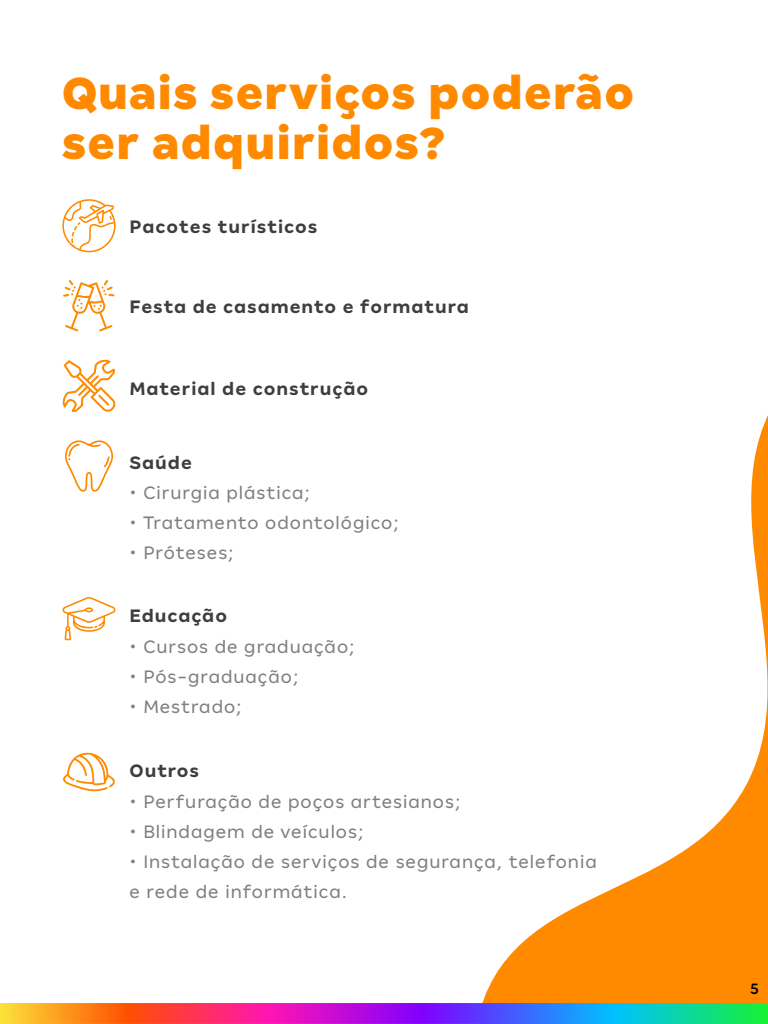
<style>
.page{position:relative;width:768px;height:1024px;background:#fff}
.page>*{position:absolute;margin:0;border:0;box-sizing:border-box;transform-origin:0 0}
.t1{font:900 50px/50px "Magalu Textos Beta";color:#ff8a00}
.t2{font:20px/30px "Magalu Titulos";letter-spacing:.05em;color:#818081}
.t3{font:700 20px "Magalu Titulos";letter-spacing:.05em;color:#3e3e3e}
.t4{font:500 17px "Magalu Submarcas";color:#000}
</style>
<div class="page">
<svg style="left:482px;top:415px;width:286px;height:588px"></svg>
<img style="left:0;top:1003px;width:768px;height:21px">
<svg style="left:62px;top:199px;width:54px;height:54px"></svg>
<svg style="left:63px;top:280px;width:51px;height:51px"></svg>
<svg style="left:62px;top:359px;width:54px;height:53px"></svg>
<svg style="left:65px;top:440px;width:48px;height:52px"></svg>
<svg style="left:63px;top:597px;width:53px;height:43px"></svg>
<svg style="left:63px;top:752px;width:52px;height:40px"></svg>
<h1 class="t1" style="left:62px;top:67px;width:575px">Quais serviços poderão ser adquiridos?</h1>
<p class="t3" style="left:130px;top:215px;width:189px">Pacotes turísticos</p>
<p class="t3" style="left:130px;top:296px;width:341px">Festa de casamento e formatura</p>
<p class="t3" style="left:130px;top:378px;width:240px">Material de construção</p>
<p class="t3" style="left:130px;top:452px;width:64px">Saúde</p>
<p class="t2" style="left:130px;top:478px;width:182px">• Cirurgia plástica;</p>
<p class="t2" style="left:130px;top:508px;width:271px">• Tratamento odontológico;</p>
<p class="t2" style="left:130px;top:538px;width:106px">• Próteses;</p>
<p class="t3" style="left:130px;top:605px;width:99px">Educação</p>
<p class="t2" style="left:130px;top:631px;width:226px">• Cursos de graduação;</p>
<p class="t2" style="left:130px;top:661px;width:170px">• Pós-graduação;</p>
<p class="t2" style="left:130px;top:691px;width:114px">• Mestrado;</p>
<p class="t3" style="left:130px;top:760px;width:71px">Outros</p>
<p class="t2" style="left:130px;top:786px;width:332px">• Perfuração de poços artesianos;</p>
<p class="t2" style="left:130px;top:816px;width:235px">• Blindagem de veículos;</p>
<p class="t2" style="left:130px;top:846px;width:469px">• Instalação de serviços de segurança, telefonia e rede de informática.</p>
<p class="t4" style="left:750px;top:980px;width:10px">5</p>
</div>
